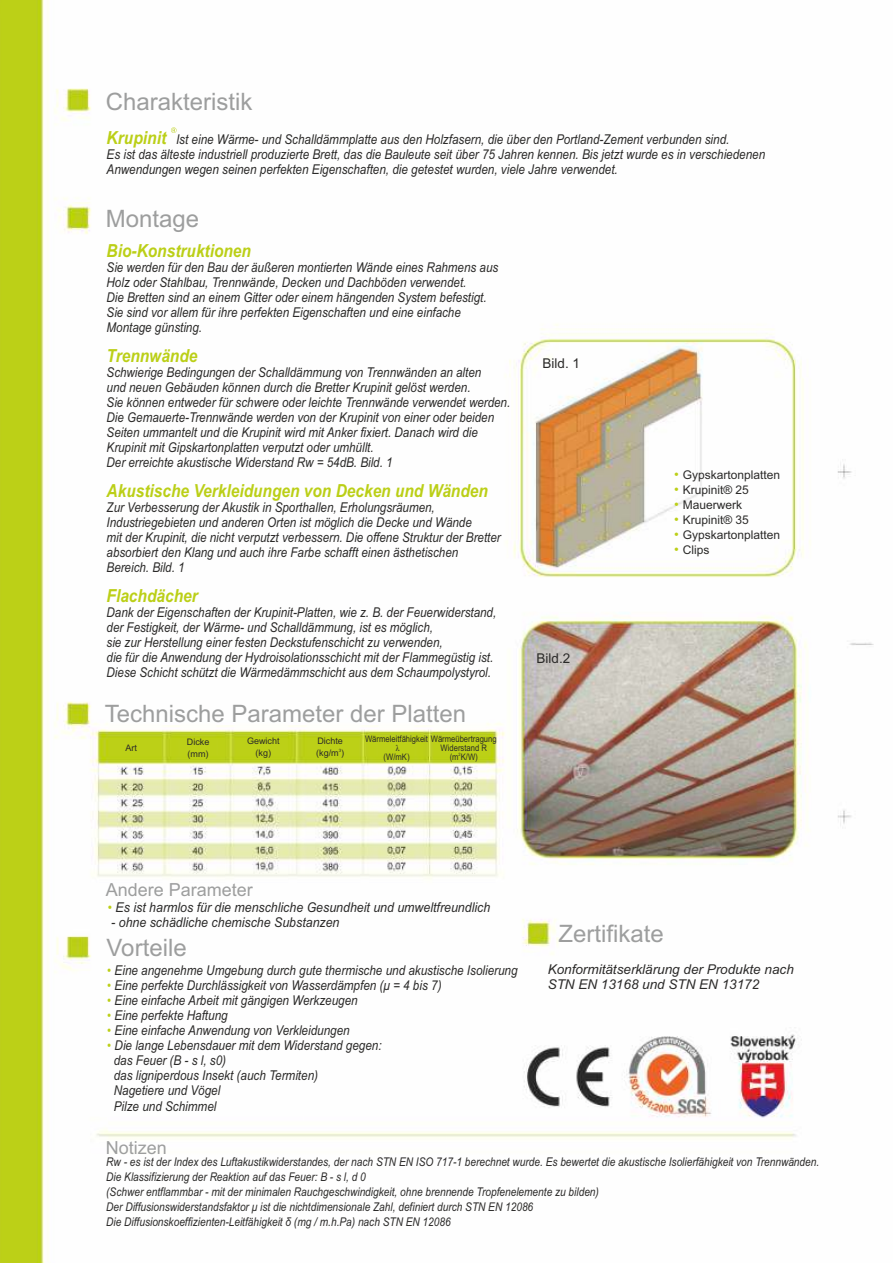
<style>
.page{position:relative;width:893px;height:1263px;background:#fff}
.page>*{position:absolute;margin:0;border:0;box-sizing:border-box;transform-origin:0 0}
.t1{font:24px "Arial";color:#9d9e9e}
.t2{font:italic 700 18px "Arial";color:#bbcf17;scale:.86 1}
.t3{font:18px "Arial";color:#9d9e9e}
.t4{font:italic 13.5px/15px "Arial";color:#2b2a29;scale:.86 1}
.t5{font:italic 13.5px/15.1px "Arial";color:#2b2a29;scale:.87 1}
.t6{font:italic 13.5px "Arial";color:#2b2a29;scale:.92 1}
.t7{font:italic 13.5px/15.1px "Arial";color:#2b2a29}
.t8{font:13.5px "Arial";color:#2b2a29}
.t9{font:italic 12px/15px "Arial";color:#2b2a29;scale:.84 1}
.t10{font:12px "Arial";color:#2b2a29}
.t11{font:9px "Arial";color:#2b2a29;scale:.85 1}
.t12{font:9px/12px "Arial";color:#2b2a29}
.t13{font:9px "Times New Roman";color:#2b2a29;scale:.85 1}
.t14{font:4.5px "Arial";color:#2b2a29}
.t15{font:4.5px "Arial";color:#2b2a29;scale:.85 1}
.s1{font-weight:700;font-size:18px;color:#bbcf17}
.s2{font-style:italic;font-size:13.5px;color:#bccf17}
.s3{color:#bccf17}
</style>
<div class="page">
<img style="left:0;top:0;width:874px;height:1263px">
<svg style="left:171px;top:127px;width:6px;height:6px"></svg>
<h1 class="t1" style="left:106px;top:92px;width:148px">Charakteristik</h1>
<p class="t5" style="left:107px;top:133px;width:759px"><span class="s1">Krupinit</span> Ist eine Wärme- und Schalldämmplatte aus den Holzfasern, die über den Portland-Zement verbunden sind.<br>Es ist das älteste industriell produzierte Brett, das die Bauleute seit über 75 Jahren kennen. Bis jetzt wurde es in verschiedenen<br>Anwendungen wegen seinen perfekten Eigenschaften, die getestet wurden, viele Jahre verwendet.</p>
<h1 class="t1" style="left:106px;top:209px;width:95px">Montage</h1>
<h2 class="t2" style="left:107px;top:244px;width:169px">Bio-Konstruktionen</h2>
<p class="t4" style="left:107px;top:261px;width:457px">Sie werden für den Bau der äußeren montierten Wände eines Rahmens aus Holz oder Stahlbau, Trennwände, Decken und Dachböden verwendet.<br>Die Bretten sind an einem Gitter oder einem hängenden System befestigt.<br>Sie sind vor allem für ihre perfekten Eigenschaften und eine einfache Montage günsting.</p>
<h2 class="t2" style="left:107px;top:349px;width:107px">Trennwände</h2>
<p class="t4" style="left:107px;top:366px;width:471px">Schwierige Bedingungen der Schalldämmung von Trennwänden an alten<br>und neuen Gebäuden können durch die Bretter Krupinit gelöst werden.<br>Sie können entweder für schwere oder leichte Trennwände verwendet werden.<br>Die Gemauerte-Trennwände werden von der Krupinit von einer oder beiden Seiten ummantelt und die Krupinit wird mit Anker fixiert. Danach wird die Krupinit mit Gipskartonplatten verputzt oder umhüllt.<br>Der erreichte akustische Widerstand Rw = 54dB. Bild. 1</p>
<h2 class="t2" style="left:107px;top:484px;width:445px">Akustische Verkleidungen von Decken und Wänden</h2>
<p class="t4" style="left:107px;top:501px;width:460px">Zur Verbesserung der Akustik in Sporthallen, Erholungsräumen, Industriegebieten und anderen Orten ist möglich die Decke und Wände<br>mit der Krupinit, die nicht verputzt verbessern. Die offene Struktur der Bretter absorbiert den Klang und auch ihre Farbe schafft einen ästhetischen Bereich. Bild. 1</p>
<h2 class="t2" style="left:107px;top:589px;width:108px">Flachdächer</h2>
<p class="t4" style="left:107px;top:606px;width:455px">Dank der Eigenschaften der Krupinit-Platten, wie z. B. der Feuerwiderstand, der Festigkeit, der Wärme- und Schalldämmung, ist es möglich,<br>sie zur Herstellung einer festen Deckstufenschicht zu verwenden,<br>die für die Anwendung der Hydroisolationsschicht mit der Flammegüstig ist.<br>Diese Schicht schützt die Wärmedämmschicht aus dem Schaumpolystyrol.</p>
<h1 class="t1" style="left:105px;top:705px;width:363px">Technische Parameter der Platten</h1>
<p class="t8" style="left:543px;top:358px;width:39px">Bild. 1</p>
<p class="t10" style="left:674px;top:470px;width:107px"><span class="s2">•</span> Gypskartonplatten</p>
<p class="t10" style="left:674px;top:485px;width:76px"><span class="s2">•</span> Krupinit® 25</p>
<p class="t10" style="left:674px;top:500px;width:69px"><span class="s2">•</span> Mauerwerk</p>
<p class="t10" style="left:674px;top:516px;width:76px"><span class="s2">•</span> Krupinit® 35</p>
<p class="t10" style="left:674px;top:531px;width:107px"><span class="s2">•</span> Gypskartonplatten</p>
<p class="t10" style="left:674px;top:546px;width:37px"><span class="s2">•</span> Clips</p>
<p class="t8" style="left:537px;top:653px;width:35px">Bild.2</p>
<p class="t12" style="left:126px;top:742px;width:13px">Art</p>
<p class="t12" style="left:187px;top:737px;width:24px">Dicke (mm)</p>
<p class="t12" style="left:247px;top:736px;width:34px;text-align:center">Gewicht (kg)</p>
<p class="t12" style="left:317px;top:736px;width:27px">Dichte</p>
<p class="t14" style="left:339px;top:748px;width:4px">3</p>
<p class="t12" style="left:316px;top:748px;width:29px">(kg/m )</p>
<p class="t11" style="left:365px;top:735px;width:156px">Wärmeleitfähigkeit Wärmeübertragung</p>
<p class="t13" style="left:396px;top:744px;width:6px">λ</p>
<p class="t11" style="left:384px;top:753px;width:32px">(W/mK)</p>
<p class="t11" style="left:441px;top:745px;width:56px">Widerstand R</p>
<p class="t15" style="left:459px;top:753px;width:4px">2</p>
<p class="t11" style="left:450px;top:754px;width:35px">(m K/W)</p>
<h2 class="t3" style="left:106px;top:883px;width:149px">Andere Parameter</h2>
<p class="t6" style="left:108px;top:902px;width:417px"><span class="s3">•</span> Es ist harmlos für die menschliche Gesundheit und umweltfreundlich</p>
<p class="t6" style="left:111px;top:917px;width:250px">- ohne schädliche chemische Substanzen</p>
<p class="t5" style="left:107px;top:964px;width:473px"><span class="s3">•</span> Eine angenehme Umgebung durch gute thermische und akustische Isolierung</p>
<p class="t5" style="left:107px;top:979px;width:386px"><span class="s3">•</span> Eine perfekte Durchlässigkeit von Wasserdämpfen (μ = 4 bis 7)</p>
<p class="t5" style="left:107px;top:994px;width:289px"><span class="s3">•</span> Eine einfache Arbeit mit gängigen Werkzeugen</p>
<p class="t5" style="left:107px;top:1009px;width:140px"><span class="s3">•</span> Eine perfekte Haftung</p>
<p class="t5" style="left:107px;top:1024px;width:280px"><span class="s3">•</span> Eine einfache Anwendung von Verkleidungen</p>
<p class="t5" style="left:114px;top:1039px;width:309px;text-indent:-6px"><span class="s3">•</span> Die lange Lebensdauer mit dem Widerstand gegen: das Feuer (B - s l, s0)<br>das ligniperdous Insekt (auch Termiten)<br>Nagetiere und Vögel<br>Pilze und Schimmel</p>
<h2 class="t3" style="left:106px;top:1141px;width:63px">Notizen</h2>
<p class="t9" style="left:106px;top:1156px;width:850px">Rw - es ist der Index des Luftakustikwiderstandes, der nach STN EN ISO 717-1 berechnet wurde. Es bewertet die akustische Isolierfähigkeit von Trennwänden.<br>Die Klassifizierung der Reaktion auf das Feuer: B - s l, d 0<br>(Schwer entflammbar - mit der minimalen Rauchgeschwindigkeit, ohne brennende Tropfenelemente zu bilden)<br>Der Diffusionswiderstandsfaktor μ ist die nichtdimensionale Zahl, definiert durch STN EN 12086<br>Die Diffusionskoeffizienten-Leitfähigkeit δ (mg / m.h.Pa) nach STN EN 12086</p>
<h1 class="t1" style="left:558px;top:924px;width:107px">Zertifikate</h1>
<h1 class="t1" style="left:107px;top:939px;width:82px">Vorteile</h1>
<p class="t7" style="left:548px;top:962px;width:248px">Konformitätserklärung der Produkte nach<br>STN EN 13168 und STN EN 13172</p>
</div>
